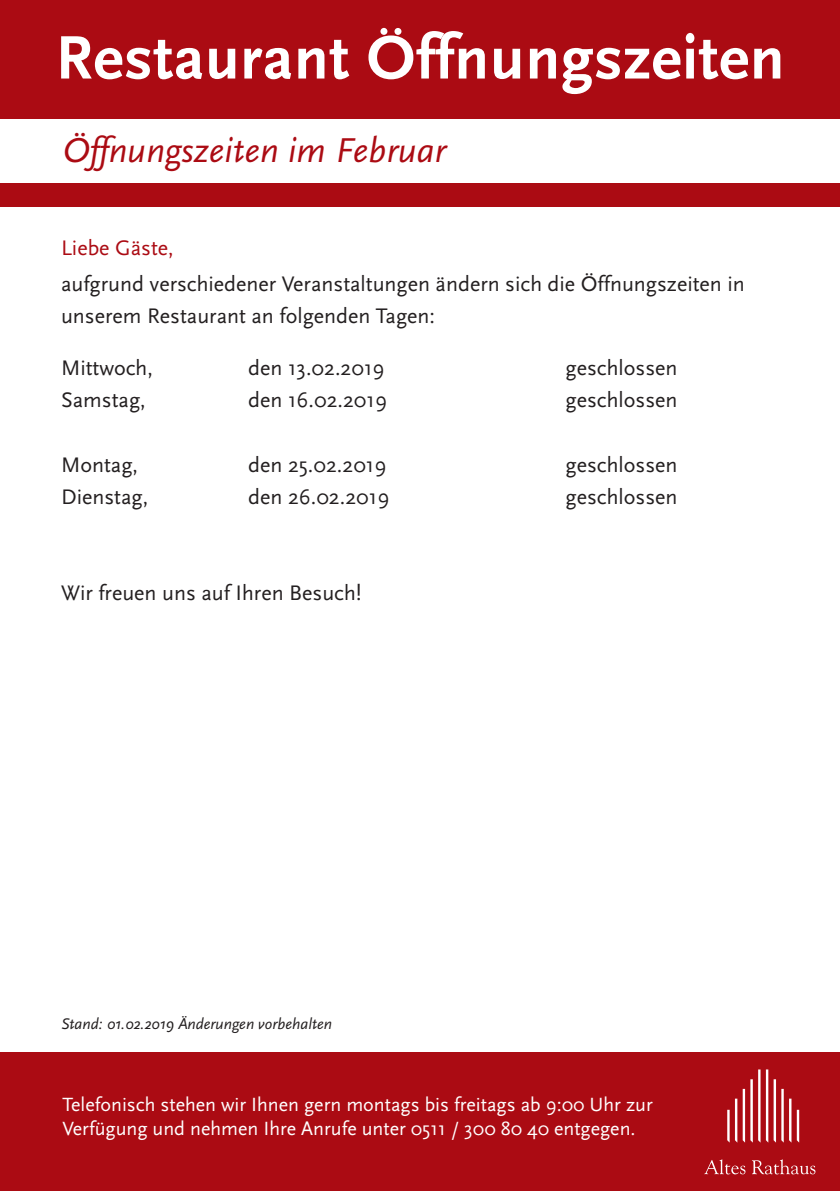
<style>
.page{position:relative;width:840px;height:1191px;background:#fff}
.page>*{position:absolute;margin:0;border:0;box-sizing:border-box;transform-origin:0 0}
.t1{font:700 64px "Scala Sans";letter-spacing:.01em;color:#fff}
.t2{font:italic 36px "Scala Sans";letter-spacing:.005em;color:#ab0b13}
.t3{font:22px "Scala Sans";color:#231f20}
.t4{font:22px "Scala Sans";color:#ab0b13}
.t5{font:20px "Scala Sans";color:#fff}
.t6{font:italic 16px "Scala Sans";color:#231f20}
</style>
<div class="page">
<div style="left:0;top:0;width:839px;height:206px;background:#ab0b13"></div>
<div style="left:0;top:1052px;width:839px;height:139px;background:#ab0b13"></div>
<svg style="left:773px;top:1079px;width:25px;height:63px"></svg>
<svg style="left:750px;top:1069px;width:17px;height:73px"></svg>
<svg style="left:727px;top:1088px;width:17px;height:54px"></svg>
<svg style="left:704px;top:1159px;width:41px;height:15px"></svg>
<svg style="left:752px;top:1159px;width:63px;height:15px"></svg>
<div style="left:0;top:119px;width:839px;height:64px;background:#fff"></div>
<p class="t1" style="left:55px;top:23px;width:730px">Restaurant Öffnungszeiten</p>
<p class="t2" style="left:62px;top:131px;width:385px">Öffnungszeiten im Februar</p>
<p class="t4" style="left:61px;top:236px;width:114px">Liebe Gäste,</p>
<p class="t3" style="left:61px;top:272px;width:685px">aufgrund verschiedener Veranstaltungen ändern sich die Öffnungszeiten in</p>
<p class="t3" style="left:61px;top:304px;width:375px">unserem Restaurant an folgenden Tagen:</p>
<p class="t3" style="left:61px;top:356px;width:93px">Mittwoch,</p>
<p class="t3" style="left:248px;top:356px;width:138px">den 13.02.2019</p>
<p class="t3" style="left:565px;top:356px;width:113px">geschlossen</p>
<p class="t3" style="left:61px;top:388px;width:86px">Samstag,</p>
<p class="t3" style="left:248px;top:388px;width:140px">den 16.02.2019</p>
<p class="t3" style="left:565px;top:388px;width:113px">geschlossen</p>
<p class="t3" style="left:61px;top:452px;width:79px">Montag,</p>
<p class="t3" style="left:248px;top:452px;width:140px">den 25.02.2019</p>
<p class="t3" style="left:565px;top:452px;width:113px">geschlossen</p>
<p class="t3" style="left:61px;top:484px;width:89px">Dienstag,</p>
<p class="t3" style="left:248px;top:484px;width:142px">den 26.02.2019</p>
<p class="t3" style="left:565px;top:484px;width:113px">geschlossen</p>
<p class="t3" style="left:61px;top:580px;width:302px">Wir freuen uns auf Ihren Besuch!</p>
<p class="t6" style="left:61px;top:1015px;width:272px">Stand: 01.02.2019 Änderungen vorbehalten</p>
<p class="t5" style="left:62px;top:1093px;width:591px">Telefonisch stehen wir Ihnen gern montags bis freitags ab 9:00 Uhr zur</p>
<p class="t5" style="left:62px;top:1117px;width:574px">Verfügung und nehmen Ihre Anrufe unter 0511 / 300 80 40 entgegen.</p>
</div>
